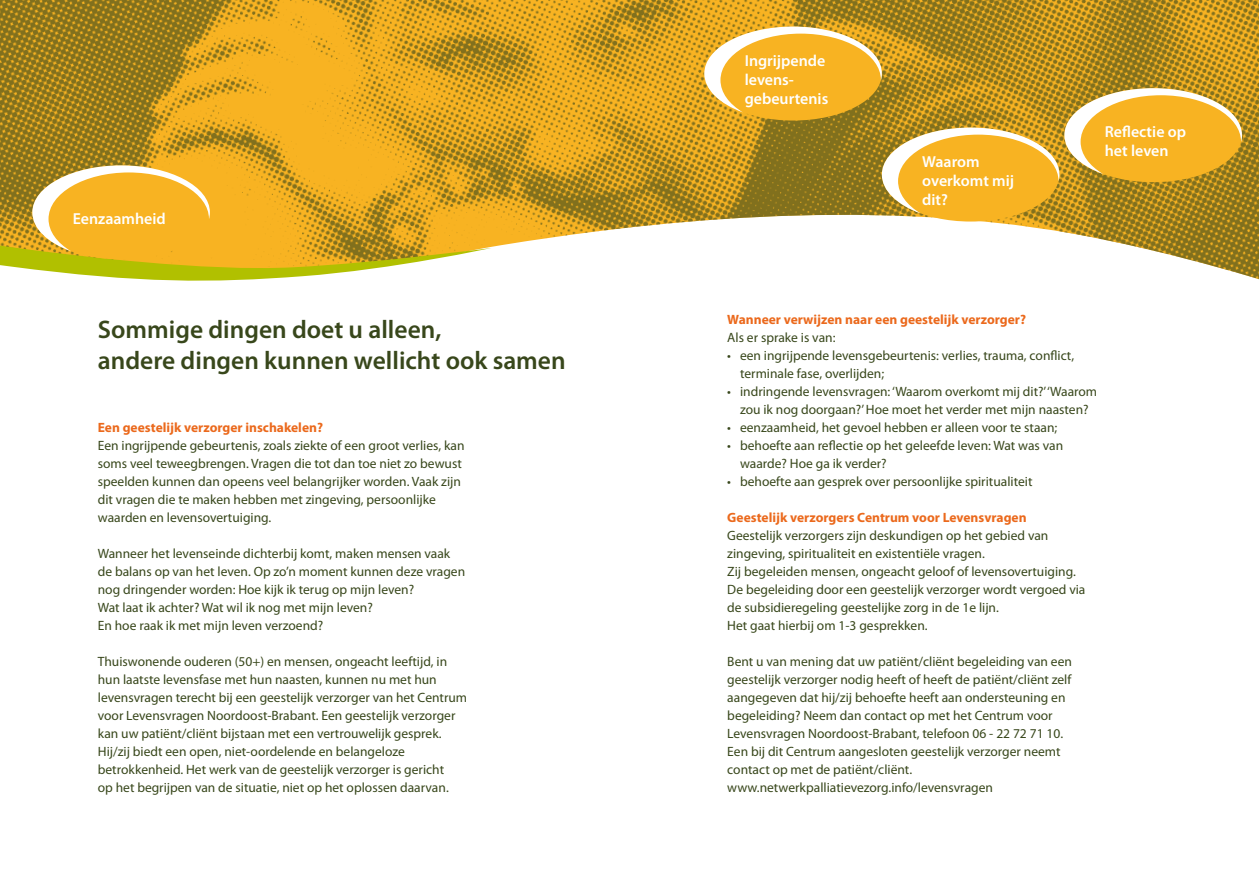
<style>
.page{position:relative;width:1259px;height:893px;background:#fff}
.page>*{position:absolute;margin:0;border:0;box-sizing:border-box;transform-origin:0 0}
.t1{font:600 25.5px/30.6px "Myriad Pro";color:#38471b}
.t2{font:600 15.9px/19.2px "Myriad Pro";color:#fff}
.t3{font:13.5px/18px "Myriad Pro";color:#38471b}
.t4{font:700 13.5px "Myriad Pro";color:#eb691c}
</style>
<div class="page">
<img style="left:0;top:0;width:1259px;height:280px">
<div style="left:882px;top:128px;width:177px;height:94px;background:#f8b322;border-radius:50%"></div>
<svg style="left:704px;top:27px;width:538px;height:186px;background:#c89d2e"></svg>
<svg style="left:0;top:165px;width:491px;height:116px;background:#e1b438"></svg>
<p class="t2" style="left:73px;top:209px;width:95px">Eenzaamheid</p>
<h1 class="t1" style="left:98px;top:315px;width:469px">Sommige dingen doet u alleen,<br>andere dingen kunnen wellicht ook samen</h1>
<p class="t4" style="left:98px;top:420px;width:227px">Een geestelijk verzorger inschakelen?</p>
<p class="t3" style="left:98px;top:437px;width:368px">Een ingrijpende gebeurtenis, zoals ziekte of een groot verlies, kan soms veel teweegbrengen. Vragen die tot dan toe niet zo bewust speelden kunnen dan opeens veel belangrijker worden. Vaak zijn dit vragen die te maken hebben met zingeving, persoonlijke waarden en levensovertuiging.</p>
<p class="t3" style="left:98px;top:545px;width:369px">Wanneer het levenseinde dichterbij komt, maken mensen vaak de balans op van het leven. Op zo’n moment kunnen deze vragen nog dringender worden: Hoe kijk ik terug op mijn leven?<br>Wat laat ik achter? Wat wil ik nog met mijn leven?<br>En hoe raak ik met mijn leven verzoend?</p>
<p class="t3" style="left:98px;top:653px;width:371px">Thuiswonende ouderen (50+) en mensen, ongeacht leeftijd, in hun laatste levensfase met hun naasten, kunnen nu met hun levensvragen terecht bij een geestelijk verzorger van het Centrum voor Levensvragen Noordoost-Brabant. Een geestelijk verzorger kan uw patiënt/cliënt bijstaan met een vertrouwelijk gesprek.<br>Hij/zij biedt een open, niet-oordelende en belangeloze betrokkenheid. Het werk van de geestelijk verzorger is gericht<br>op het begrijpen van de situatie, niet op het oplossen daarvan.</p>
<p class="t2" style="left:744px;top:51px;width:85px">Ingrijpende levens&shy;gebeurtenis</p>
<p class="t2" style="left:922px;top:152px;width:93px">Waarom overkomt mij dit?</p>
<p class="t2" style="left:1104px;top:122px;width:83px">Reflectie op het leven</p>
<p class="t4" style="left:727px;top:312px;width:300px">Wanneer verwijzen naar een geestelijk verzorger?</p>
<p class="t3" style="left:727px;top:329px;width:110px">Als er sprake is van:</p>
<p class="t3" style="left:740px;top:347px;width:336px;text-indent:-13px">• een ingrijpende levensgebeurtenis: verlies, trauma, conflict, terminale fase, overlijden;</p>
<p class="t3" style="left:727px;top:383px;width:371px;text-align:center">• indringende levensvragen: ‘Waarom overkomt mij dit?’‘Waarom zou ik nog doorgaan?’ Hoe moet het verder met mijn naasten?</p>
<p class="t3" style="left:727px;top:419px;width:331px">• eenzaamheid, het gevoel hebben er alleen voor te staan;</p>
<p class="t3" style="left:740px;top:437px;width:325px;text-indent:-13px">• behoefte aan reflectie op het geleefde leven: Wat was van waarde? Hoe ga ik verder?</p>
<p class="t3" style="left:727px;top:473px;width:307px">• behoefte aan gesprek over persoonlijke spiritualiteit</p>
<p class="t4" style="left:727px;top:510px;width:301px">Geestelijk verzorgers Centrum voor Levensvragen</p>
<p class="t3" style="left:727px;top:527px;width:360px">Geestelijk verzorgers zijn deskundigen op het gebied van zingeving, spiritualiteit en existentiële vragen.<br>Zij begeleiden mensen, ongeacht geloof of levensovertuiging.<br>De begeleiding door een geestelijk verzorger wordt vergoed via de subsidieregeling geestelijke zorg in de 1e lijn.<br>Het gaat hierbij om 1-3 gesprekken.</p>
<p class="t3" style="left:727px;top:653px;width:346px">Bent u van mening dat uw patiënt/cliënt begeleiding van een geestelijk verzorger nodig heeft of heeft de patiënt/cliënt zelf aangegeven dat hij/zij behoefte heeft aan ondersteuning en begeleiding? Neem dan contact op met het Centrum voor Levensvragen Noordoost-Brabant, telefoon 06 - 22 72 71 10.<br>Een bij dit Centrum aangesloten geestelijk verzorger neemt contact op met de patiënt/cliënt. www.netwerkpalliatievezorg.info/levensvragen</p>
</div>
